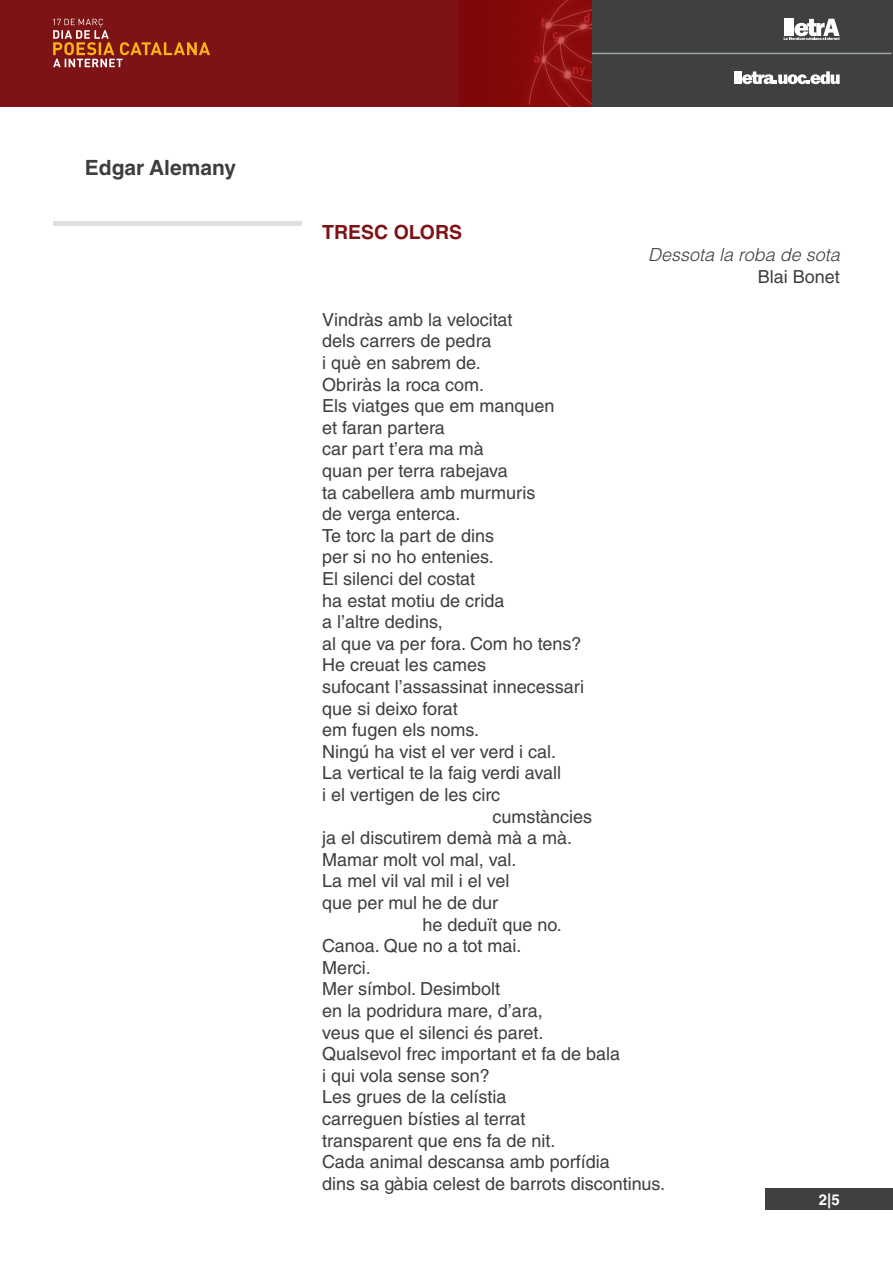
<style>
.page{position:relative;width:893px;height:1263px;background:#fff}
.page>*{position:absolute;margin:0;border:0;box-sizing:border-box;transform-origin:0 0}
.BIO__texto{font:700 21px "Helvetica LT Std";color:#3e3e3f}
.CONTENIDO__Título_po{font:700 19.5px "Helvetica LT Std";color:#7e1315}
.CONTENIDO__texto_poe{font:18px "Helvetica LT Std";color:#3e3e3f}
.CONTENIDO__Dedicator{font:italic 300 18px "Helvetica LT Std";color:#3e3e3f}
.CONTENIDO__Dedicator-2{font:18px "Helvetica LT Std";color:#3e3e3f}
.PAGINACIÓN__Páginas{font:700 15px "Helvetica LT Std";color:#fff}
</style>
<div class="page">
<div style="left:765px;top:1188px;width:128px;height:22px;background:#404040"></div>
<div style="left:0;top:0;width:893px;height:106px;background:#404040"></div>
<div style="left:0;top:0;width:592px;height:106px;background:#7e1315"></div>
<hr style="left:591px;top:53px;width:301px;height:1px;background:#9ba7ac">
<svg style="left:734px;top:71px;width:106px;height:13px"></svg>
<svg style="left:784px;top:19px;width:56px;height:21px"></svg>
<img style="left:459px;top:0;width:133px;height:106px">
<svg style="left:53px;top:19px;width:157px;height:48px"></svg>
<hr style="left:53px;top:221px;width:248px;height:4px;background:#dddfe0">
<p class="BIO__texto" style="left:85px;top:154px;width:153px">Edgar Alemany</p>
<p class="CONTENIDO__Título_po" style="left:322px;top:221px;width:141px">TRESC OLORS</p>
<p class="CONTENIDO__Dedicator" style="left:648px;top:243px;width:193px">Dessota la roba de sota</p>
<p class="CONTENIDO__Dedicator-2" style="left:758px;top:266px;width:84px">Blai Bonet</p>
<p class="CONTENIDO__texto_poe" style="left:322px;top:309px;width:192px">Vindràs amb la velocitat</p>
<p class="CONTENIDO__texto_poe" style="left:322px;top:331px;width:171px">dels carrers de pedra</p>
<p class="CONTENIDO__texto_poe" style="left:322px;top:352px;width:160px">i què en sabrem de.</p>
<p class="CONTENIDO__texto_poe" style="left:322px;top:374px;width:163px">Obriràs la roca com.</p>
<p class="CONTENIDO__texto_poe" style="left:322px;top:395px;width:234px">Els viatges que em manquen</p>
<p class="CONTENIDO__texto_poe" style="left:322px;top:417px;width:124px">et faran partera</p>
<p class="CONTENIDO__texto_poe" style="left:322px;top:439px;width:163px">car part t’era ma mà</p>
<p class="CONTENIDO__texto_poe" style="left:322px;top:460px;width:187px">quan per terra rabejava</p>
<p class="CONTENIDO__texto_poe" style="left:322px;top:482px;width:215px">ta cabellera amb murmuris</p>
<p class="CONTENIDO__texto_poe" style="left:322px;top:503px;width:140px">de verga enterca.</p>
<p class="CONTENIDO__texto_poe" style="left:322px;top:525px;width:173px">Te torc la part de dins</p>
<p class="CONTENIDO__texto_poe" style="left:322px;top:547px;width:173px">per si no ho entenies.</p>
<p class="CONTENIDO__texto_poe" style="left:322px;top:568px;width:154px">El silenci del costat</p>
<p class="CONTENIDO__texto_poe" style="left:322px;top:590px;width:184px">ha estat motiu de crida</p>
<p class="CONTENIDO__texto_poe" style="left:322px;top:611px;width:122px">a l’altre dedins,</p>
<p class="CONTENIDO__texto_poe" style="left:322px;top:633px;width:261px">al que va per fora. Com ho tens?</p>
<p class="CONTENIDO__texto_poe" style="left:322px;top:655px;width:165px">He creuat les cames</p>
<p class="CONTENIDO__texto_poe" style="left:322px;top:676px;width:263px">sufocant l’assassinat innecessari</p>
<p class="CONTENIDO__texto_poe" style="left:322px;top:698px;width:137px">que si deixo forat</p>
<p class="CONTENIDO__texto_poe" style="left:322px;top:719px;width:158px">em fugen els noms.</p>
<p class="CONTENIDO__texto_poe" style="left:322px;top:741px;width:235px">Ningú ha vist el ver verd i cal.</p>
<p class="CONTENIDO__texto_poe" style="left:322px;top:763px;width:240px">La vertical te la faig verdi avall</p>
<p class="CONTENIDO__texto_poe" style="left:322px;top:784px;width:179px">i el vertigen de les circ</p>
<p class="CONTENIDO__texto_poe" style="left:492px;top:806px;width:101px">cumstàncies</p>
<p class="CONTENIDO__texto_poe" style="left:322px;top:827px;width:251px">ja el discutirem demà mà a mà.</p>
<p class="CONTENIDO__texto_poe" style="left:322px;top:849px;width:196px">Mamar molt vol mal, val.</p>
<p class="CONTENIDO__texto_poe" style="left:322px;top:871px;width:189px">La mel vil val mil i el vel</p>
<p class="CONTENIDO__texto_poe" style="left:322px;top:892px;width:177px">que per mul he de dur</p>
<p class="CONTENIDO__texto_poe" style="left:422px;top:914px;width:141px">he deduït que no.</p>
<p class="CONTENIDO__texto_poe" style="left:322px;top:935px;width:201px">Canoa. Que no a tot mai.</p>
<p class="CONTENIDO__texto_poe" style="left:322px;top:957px;width:50px">Merci.</p>
<p class="CONTENIDO__texto_poe" style="left:322px;top:979px;width:179px">Mer símbol. Desimbolt</p>
<p class="CONTENIDO__texto_poe" style="left:322px;top:1000px;width:222px">en la podridura mare, d’ara,</p>
<p class="CONTENIDO__texto_poe" style="left:322px;top:1022px;width:223px">veus que el silenci és paret.</p>
<p class="CONTENIDO__texto_poe" style="left:322px;top:1043px;width:299px">Qualsevol frec important et fa de bala</p>
<p class="CONTENIDO__texto_poe" style="left:322px;top:1065px;width:169px">i qui vola sense son?</p>
<p class="CONTENIDO__texto_poe" style="left:322px;top:1087px;width:186px">Les grues de la celístia</p>
<p class="CONTENIDO__texto_poe" style="left:322px;top:1108px;width:205px">carreguen bísties al terrat</p>
<p class="CONTENIDO__texto_poe" style="left:322px;top:1130px;width:235px">transparent que ens fa de nit.</p>
<p class="CONTENIDO__texto_poe" style="left:322px;top:1151px;width:289px">Cada animal descansa amb porfídia</p>
<p class="CONTENIDO__texto_poe" style="left:322px;top:1173px;width:344px">dins sa gàbia celest de barrots discontinus.</p>
<p class="PAGINACIÓN__Páginas" style="left:819px;top:1190px;width:22px">2|5</p>
</div>
